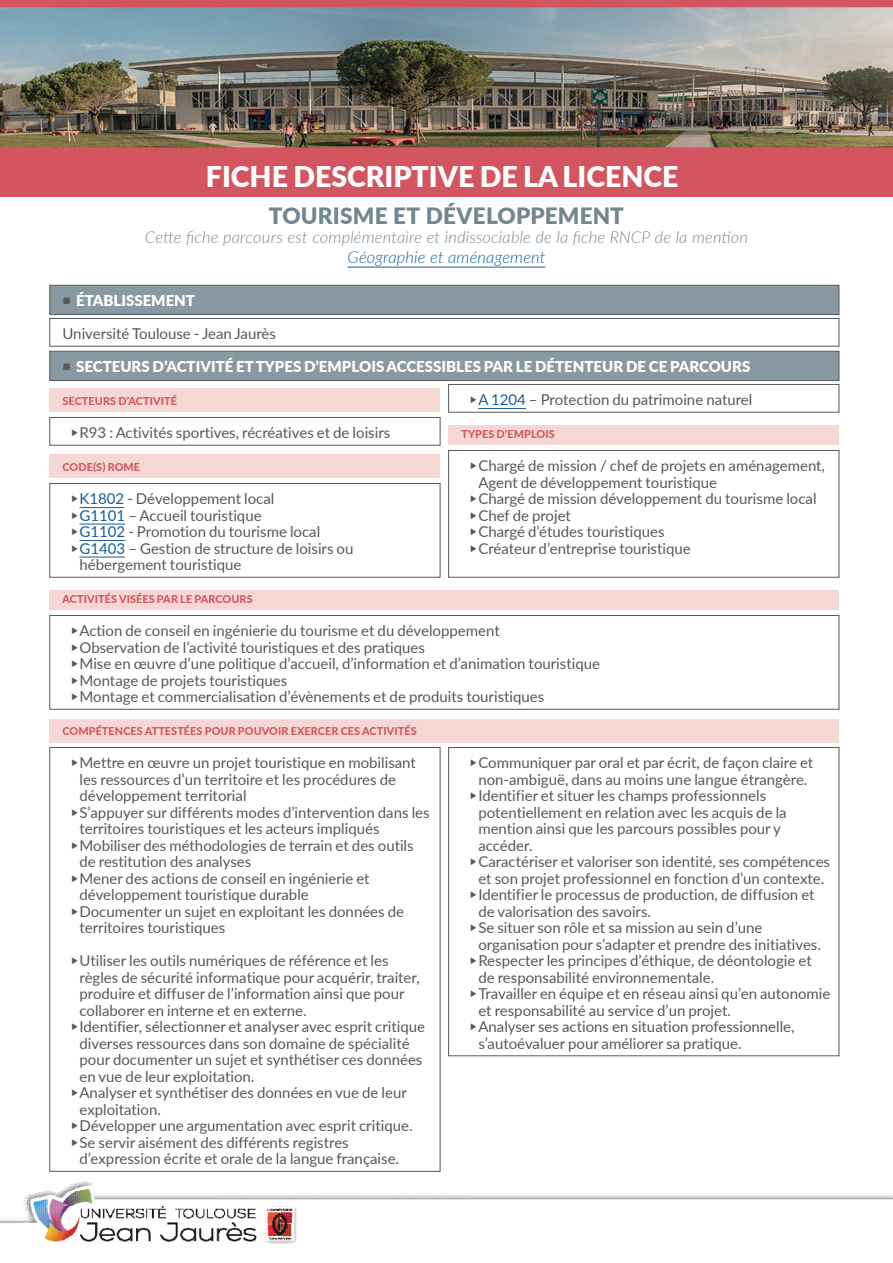
<style>
.page{position:relative;width:893px;height:1263px;background:#fff}
.page>*{position:absolute;margin:0;border:0;box-sizing:border-box;transform-origin:0 0}
.Titre_de_page_LG{font:900 28.5px "Lato";color:#fff}
.Titre_PARCOURS{font:900 22.5px "Lato";letter-spacing:.01em;color:#728790}
.Phrase_mention{font:italic 300 16.5px/19.8px "Lato";letter-spacing:.01em;color:#728790;text-align:center}
.Texte_encadré{font:15px/16.5px "Lato";color:#57585a}
.t1{font:900 15px "Lato";color:#fff}
.Sous-rubrique_LG{font:800 10.8px "Lato";letter-spacing:.01em;color:#d25560}
.s1{color:#175d9e}
.s2{font-family:"Entypo";font-weight:400;font-size:21px;color:#57585a}
.s3{font-family:"Entypo";font-size:21px}
.s4{font-weight:900;color:#fff}
</style>
<div class="page">
<img style="left:0;top:1146px;width:893px;height:98px">
<div style="left:0;top:79px;width:893px;height:118px;background:#d25560"></div>
<hr style="left:348px;top:267px;width:197px;height:1px;background:#175d9e">
<div style="left:50px;top:285px;width:789px;height:30px;background:#8999a2;border:1px solid #57585a"></div>
<div style="left:50px;top:318px;width:789px;height:28px;border:1px solid #57585a"></div>
<div style="left:50px;top:351px;width:789px;height:30px;background:#8999a2;border:1px solid #57585a"></div>
<div style="left:50px;top:389px;width:390px;height:23px;background:#f5d8d3"></div>
<div style="left:50px;top:417px;width:390px;height:28px;border:1px solid #57585a"></div>
<div style="left:50px;top:455px;width:390px;height:23px;background:#f5d8d3"></div>
<div style="left:50px;top:483px;width:390px;height:94px;border:1px solid #57585a"></div>
<hr style="left:80px;top:507px;width:44px;height:1px;background:#175d9e">
<hr style="left:80px;top:524px;width:45px;height:1px;background:#175d9e">
<hr style="left:80px;top:540px;width:45px;height:1px;background:#175d9e">
<hr style="left:80px;top:557px;width:45px;height:1px;background:#175d9e">
<div style="left:448px;top:384px;width:391px;height:28px;border:1px solid #57585a"></div>
<hr style="left:478px;top:408px;width:48px;height:1px;background:#175d9e">
<div style="left:449px;top:425px;width:390px;height:19px;background:#f5d8d3"></div>
<div style="left:448px;top:450px;width:391px;height:127px;border:1px solid #57585a"></div>
<div style="left:50px;top:590px;width:789px;height:19px;background:#f5d8d3"></div>
<div style="left:50px;top:615px;width:789px;height:94px;border:1px solid #57585a"></div>
<div style="left:50px;top:719px;width:789px;height:23px;background:#f5d8d3"></div>
<div style="left:448px;top:747px;width:391px;height:309px;border:1px solid #57585a"></div>
<div style="left:0;top:0;width:893px;height:147px;background:#d25560"></div>
<img style="left:0;top:7px;width:893px;height:140px">
<p class="Titre_de_page_LG" style="left:206px;top:155px;width:474px">FICHE DESCRIPTIVE DE LA LICENCE</p>
<p class="Titre_PARCOURS" style="left:269px;top:198px;width:356px">TOURISME ET DÉVELOPPEMENT</p>
<p class="Phrase_mention" style="left:145px;top:227px;width:605px">Cette fiche parcours est complémentaire et indissociable de la fiche RNCP de la mention<br><span class="s1">Géographie et aménagement</span></p>
<p class="t1" style="left:63px;top:289px;width:134px"><span class="s2">~</span> ÉTABLISSEMENT</p>
<p class="Texte_encadré" style="left:63px;top:325px;width:215px">Université Toulouse - Jean Jaurès</p>
<p class="t1" style="left:63px;top:355px;width:689px"><span class="s2">~</span> SECTEURS D’ACTIVITÉ ET TYPES D’EMPLOIS ACCESSIBLES PAR LE DÉTENTEUR DE CE PARCOURS</p>
<p class="Sous-rubrique_LG" style="left:63px;top:393px;width:116px">SECTEURS D’ACTIVITÉ</p>
<p class="Texte_encadré" style="left:71px;top:424px;width:321px"><span class="s3">{</span>R93 : Activités sportives, récréatives et de loisirs</p>
<p class="Sous-rubrique_LG" style="left:63px;top:459px;width:79px">CODE(S) ROME</p>
<p class="Texte_encadré" style="left:71px;top:490px;width:205px"><span class="s3">{</span><span class="s1">K1802</span> - Développement local</p>
<p class="Texte_encadré" style="left:71px;top:506px;width:192px"><span class="s3">{</span><span class="s1">G1101</span> – Accueil touristique</p>
<p class="Texte_encadré" style="left:71px;top:523px;width:251px"><span class="s3">{</span><span class="s1">G1102</span> - Promotion du tourisme local</p>
<p class="Texte_encadré" style="left:80px;top:539px;width:275px;text-indent:-9px"><span class="s3">{</span><span class="s1">G1403</span> – Gestion de structure de loisirs ou hébergement touristique</p>
<p class="Texte_encadré" style="left:470px;top:391px;width:284px"><span class="s3">{</span><span class="s1">A 1204</span> – Protection du patrimoine naturel</p>
<p class="Sous-rubrique_LG" style="left:461px;top:426px;width:95px">TYPES D’EMPLOIS</p>
<p class="Texte_encadré" style="left:478px;top:457px;width:348px;text-indent:-9px"><span class="s3">{</span>Chargé de mission / chef de projets en aménagement,<br>Agent de développement touristique</p>
<p class="Texte_encadré" style="left:470px;top:490px;width:348px"><span class="s3">{</span>Chargé de mission développement du tourisme local</p>
<p class="Texte_encadré" style="left:470px;top:506px;width:103px"><span class="s3">{</span>Chef de projet</p>
<p class="Texte_encadré" style="left:470px;top:523px;width:196px"><span class="s3">{</span>Chargé d’études touristiques</p>
<p class="Texte_encadré" style="left:470px;top:539px;width:284px"><span class="s3">{</span>Créateur d’entreprise touristique<span class="s4">VITÉS ET</span></p>
<p class="Sous-rubrique_LG" style="left:63px;top:591px;width:192px">ACTIVITÉS VISÉES PAR LE PARCOURS</p>
<p class="Texte_encadré" style="left:71px;top:622px;width:430px"><span class="s3">{</span>Action de conseil en ingénierie du tourisme et du développement</p>
<p class="Texte_encadré" style="left:71px;top:638px;width:355px"><span class="s3">{</span>Observation de l’activité touristiques et des pratiques</p>
<p class="Texte_encadré" style="left:71px;top:655px;width:531px"><span class="s3">{</span>Mise en œuvre d’une politique d’accueil, d’information et d’animation touristique</p>
<p class="Texte_encadré" style="left:71px;top:671px;width:218px"><span class="s3">{</span>Montage de projets touristiques</p>
<p class="Texte_encadré" style="left:71px;top:688px;width:475px"><span class="s3">{</span>Montage et commercialisation d’évènements et de produits touristiques</p>
<p class="Sous-rubrique_LG" style="left:63px;top:723px;width:356px">COMPÉTENCES ATTESTÉES POUR POUVOIR EXERCER CES ACTIVITÉS</p>
<p class="Texte_encadré" style="left:80px;top:754px;width:338px;text-indent:-9px"><span class="s3">{</span>Mettre en œuvre un projet touristique en mobilisant les ressources d’un territoire et les procédures de développement territorial</p>
<p class="Texte_encadré" style="left:80px;top:803px;width:352px;text-indent:-9px"><span class="s3">{</span>S’appuyer sur différents modes d’intervention dans les territoires touristiques et les acteurs impliqués</p>
<p class="Texte_encadré" style="left:80px;top:836px;width:336px;text-indent:-9px"><span class="s3">{</span>Mobiliser des méthodologies de terrain et des outils de restitution des analyses</p>
<p class="Texte_encadré" style="left:80px;top:869px;width:292px;text-indent:-9px"><span class="s3">{</span>Mener des actions de conseil en ingénierie et développement touristique durable</p>
<p class="Texte_encadré" style="left:80px;top:902px;width:326px;text-indent:-9px"><span class="s3">{</span>Documenter un sujet en exploitant les données de territoires touristiques</p>
<p class="Texte_encadré" style="left:80px;top:952px;width:342px;text-indent:-9px"><span class="s3">{</span>Utiliser les outils numériques de référence et les règles de sécurité informatique pour acquérir, traiter, produire et diffuser de l’information ainsi que pour collaborer en interne et en externe.</p>
<p class="Texte_encadré" style="left:80px;top:1018px;width:347px;text-indent:-9px"><span class="s3">{</span>Identifier, sélectionner et analyser avec esprit critique diverses ressources dans son domaine de spécialité pour documenter un sujet et synthétiser ces données en vue de leur exploitation.</p>
<p class="Texte_encadré" style="left:80px;top:1084px;width:329px;text-indent:-9px"><span class="s3">{</span>Analyser et synthétiser des données en vue de leur exploitation.</p>
<p class="Texte_encadré" style="left:71px;top:1117px;width:343px"><span class="s3">{</span>Développer une argumentation avec esprit critique.</p>
<p class="Texte_encadré" style="left:80px;top:1133px;width:321px;text-indent:-9px"><span class="s3">{</span>Se servir aisément des différents registres d’expression écrite et orale de la langue française.</p>
<p class="Texte_encadré" style="left:470px;top:754px;width:345px;text-align:center"><span class="s3">{</span>Communiquer par oral et par écrit, de façon claire et non-ambiguë, dans au moins une langue étrangère.</p>
<p class="Texte_encadré" style="left:478px;top:787px;width:310px;text-indent:-9px"><span class="s3">{</span>Identifier et situer les champs professionnels potentiellement en relation avec les acquis de la mention ainsi que les parcours possibles pour y accéder.</p>
<p class="Texte_encadré" style="left:470px;top:853px;width:362px;text-align:center"><span class="s3">{</span>Caractériser et valoriser son identité, ses compétences et son projet professionnel en fonction d’un contexte.</p>
<p class="Texte_encadré" style="left:478px;top:886px;width:338px;text-indent:-9px"><span class="s3">{</span>Identifier le processus de production, de diffusion et de valorisation des savoirs.</p>
<p class="Texte_encadré" style="left:478px;top:919px;width:344px;text-indent:-9px"><span class="s3">{</span>Se situer son rôle et sa mission au sein d’une organisation pour s’adapter et prendre des initiatives.</p>
<p class="Texte_encadré" style="left:478px;top:952px;width:335px;text-indent:-9px"><span class="s3">{</span>Respecter les principes d’éthique, de déontologie et de responsabilité environnementale.</p>
<p class="Texte_encadré" style="left:478px;top:985px;width:354px;text-indent:-9px"><span class="s3">{</span>Travailler en équipe et en réseau ainsi qu’en autonomie et responsabilité au service d’un projet.</p>
<p class="Texte_encadré" style="left:478px;top:1018px;width:318px;text-indent:-9px"><span class="s3">{</span>Analyser ses actions en situation professionnelle, s’autoévaluer pour améliorer sa pratique.</p>
</div>
